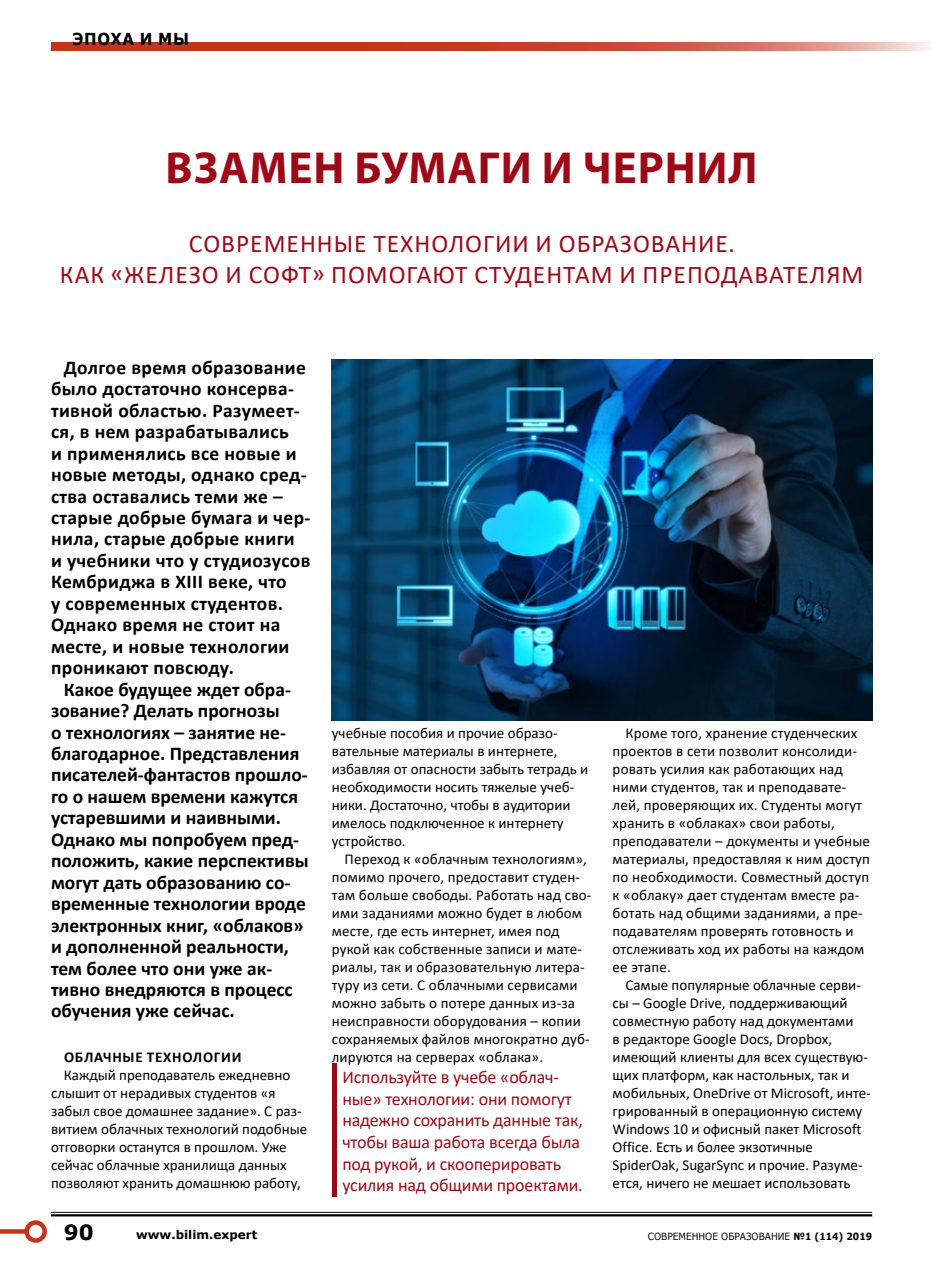
<style>
.page{position:relative;width:936px;height:1263px;background:#fff}
.page>*{position:absolute;margin:0;border:0;box-sizing:border-box;transform-origin:0 0}
.t1{font:700 45px "Myriad Pro";letter-spacing:.02em;color:#9e0917}
.t2{font:25.5px/30.6px "Calibri";letter-spacing:.04em;color:#9e0917;text-align:center}
.t3{font:700 21px "Verdana";color:#000}
.t4{font:700 19.5px/21.5px "Calibri";color:#000}
.t5{font:700 19.5px/21.5px "Calibri";letter-spacing:.02em;color:#000}
.t6{font:18px/21.6px "Calibri";letter-spacing:-.01em;color:#9e0917}
.t7{font:700 16.5px "Verdana";letter-spacing:.035em;color:#000;scale:.91 1}
.t8{font:15px/18px "Calibri";color:#000}
.t9{font:700 15px "Calibri";letter-spacing:.05em;color:#000}
.t10{font:700 12px "Verdana";color:#000}
.t11{font:9.9px "Verdana";color:#000;scale:.91 1}
.s1{font-weight:700}
</style>
<div class="page">
<hr style="left:332px;top:1064px;width:4px;height:133px;background:#9e0917">
<img style="left:332px;top:359px;width:540px;height:361px">
<hr style="left:51px;top:1212px;width:821px;height:1px;background:#000">
<hr style="left:51px;top:1214px;width:821px;height:2px;background:#000">
<svg style="left:51px;top:43px;width:878px;height:8px;background:#cd543f"></svg>
<div style="left:0;top:1229px;width:27px;height:5px;background:#c5351c"></div>
<div style="left:24px;top:1220px;width:23px;height:23px;border:4px solid #c5351c;border-radius:50%"></div>
<p class="t7" style="left:73px;top:27px;width:129px">ЭПОХА И МЫ</p>
<h1 class="t1" style="left:165px;top:142px;width:593px">ВЗАМЕН БУМАГИ И ЧЕРНИЛ</h1>
<h2 class="t2" style="left:60px;top:228px;width:804px">СОВРЕМЕННЫЕ ТЕХНОЛОГИИ И ОБРАЗОВАНИЕ.<br>КАК «ЖЕЛЕЗО И СОФТ» ПОМОГАЮТ СТУДЕНТАМ И ПРЕПОДАВАТЕЛЯМ</h2>
<p class="t5" style="left:51px;top:356px;width:261px;text-indent:13px">Долгое время образование было достаточно консерва&shy;тивной областью. Разумеет&shy;ся, в нем разрабатывались<br>и применялись все новые и новые методы, однако сред&shy;ства оставались теми же – старые добрые бумага и чер&shy;нила, старые добрые книги<br>и учебники что у студиозусов<br>Кембриджа в XIII веке, что<br>у современных студентов.<br>Однако время не стоит на месте, и новые технологии проникают повсюду.</p>
<p class="t4" style="left:51px;top:678px;width:259px;text-indent:13px">Какое будущее ждет обра&shy;зование? Делать прогнозы<br>о технологиях – занятие не&shy;благодарное. Представления писателей-фантастов прошло&shy;го о нашем времени кажутся устаревшими и наивными.<br>Однако мы попробуем пред&shy;положить, какие перспективы могут дать образованию со&shy;временные технологии вроде электронных книг, «облаков» и дополненной реальности, тем более что они уже ак&shy;тивно внедряются в процесс обучения уже сейчас.</p>
<p class="t9" style="left:64px;top:1046px;width:179px">ОБЛАЧНЫЕ ТЕХНОЛОГИИ</p>
<p class="t8" style="left:51px;top:1066px;width:257px;text-indent:13px">Каждый преподаватель ежедневно слышит от нерадивых студентов «я забыл свое домашнее задание». С раз&shy;витием облачных технологий подобные отговорки останутся в прошлом. Уже сейчас облачные хранилища данных позволяют хранить домашнюю работу,</p>
<p class="t6" style="left:342px;top:1066px;width:242px">Используйте в учебе «облач&shy;ные» технологии: они помогут надежно сохранить данные так, чтобы ваша работа всегда была под рукой, и скооперировать усилия над общими проектами.</p>
<p class="t8" style="left:332px;top:724px;width:258px">учебные пособия и прочие образо&shy;вательные материалы в интернете, избавляя от опасности забыть тетрадь и необходимости носить тяжелые учеб&shy;ники. Достаточно, чтобы в аудитории имелось подключенное к интернету устройство.</p>
<p class="t8" style="left:332px;top:850px;width:261px;text-indent:13px">Переход к «облачным технологиям», помимо прочего, предоставит студен&shy;там больше свободы. Работать над сво&shy;ими заданиями можно будет в любом месте, где есть интернет, имея под рукой как собственные записи и мате&shy;риалы, так и образовательную литера&shy;туру из сети. С облачными сервисами можно забыть о потере данных из-за неисправности оборудования – копии сохраняемых файлов многократно дуб&shy;лируются на серверах «облака».</p>
<p class="t8" style="left:612px;top:724px;width:259px;text-indent:13px">Кроме того, хранение студенческих проектов в сети позволит консолиди&shy;ровать усилия как работающих над ними студентов, так и преподавате&shy;лей, проверяющих их. Студенты могут хранить в «облаках» свои работы, преподаватели – документы и учебные материалы, предоставляя к ним доступ по необходимости. Совместный доступ к «облаку» дает студентам вместе ра&shy;ботать над общими заданиями, а пре&shy;подавателям проверять готовность и отслеживать ход их работы на каждом ее этапе.</p>
<p class="t8" style="left:612px;top:976px;width:260px;text-indent:13px">Самые популярные облачные серви&shy;сы – Google Drive, поддерживающий совместную работу над документами<br>в редакторе Google Docs, Dropbox, имеющий клиенты для всех существую&shy;щих платформ, как настольных, так и мобильных, OneDrive от Microsoft, инте&shy;грированный в операционную систему Windows 10 и офисный пакет Microsoft Office. Есть и более экзотичные SpiderOak, SugarSync и прочие. Разуме&shy;ется, ничего не мешает использовать</p>
<h3 class="t3" style="left:64px;top:1217px;width:31px">90</h3>
<p class="t10" style="left:136px;top:1226px;width:123px">www.bilim.expert</p>
<p class="t11" style="left:647px;top:1229px;width:248px">СОВРЕМЕННОЕ ОБРАЗОВАНИЕ <span class="s1">№1 (114) 2019</span></p>
</div>
